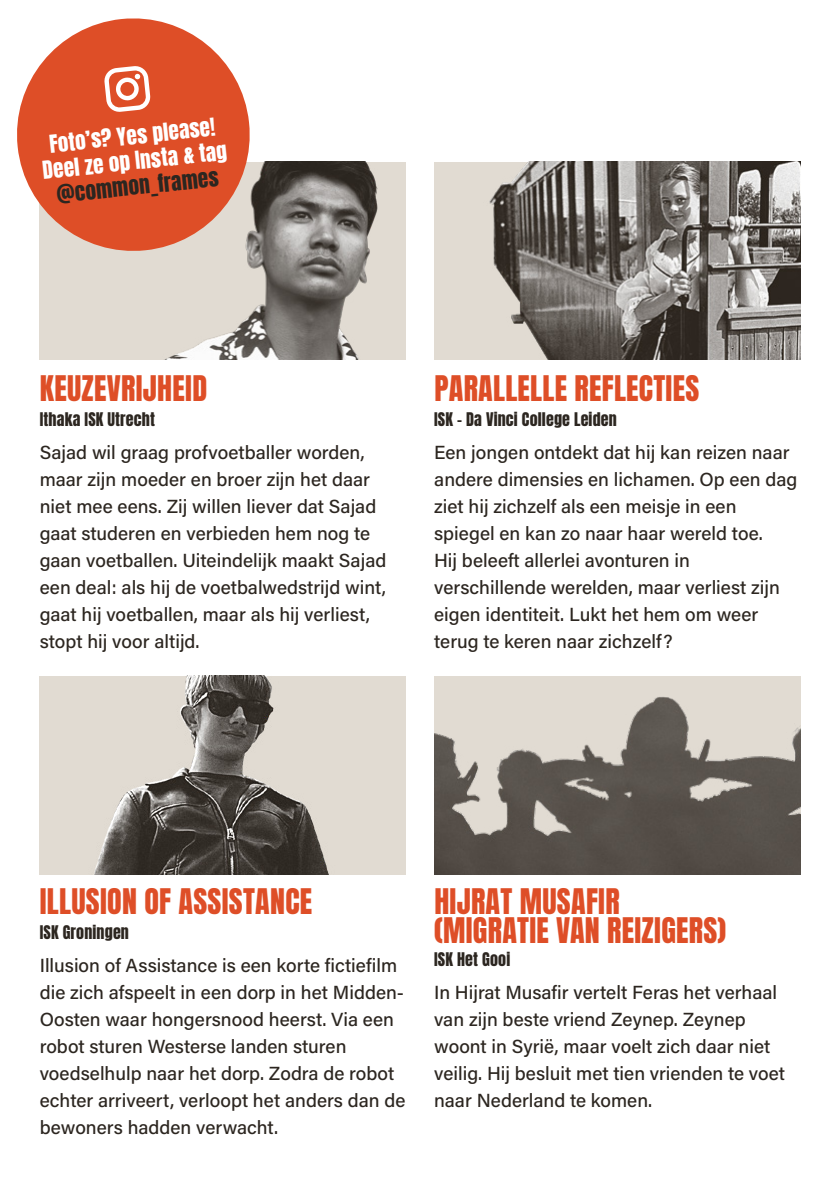
<style>
.page{position:relative;width:840px;height:1191px;background:#fff}
.page>*{position:absolute;margin:0;border:0;box-sizing:border-box;transform-origin:0 0}
.t1{font:30px/29px "Anton";letter-spacing:.01em;color:#de4e27}
.t2{font:21.2px/25.4px "Anton";color:#fff;text-align:center}
.t3{font:21.2px "Anton";color:#2c2620}
.t4{font:19px/27px "Acumin Variable Concept";color:#2c2620}
.t5{font:16px "Anton";letter-spacing:.01em;color:#2c2620}
</style>
<div class="page">
<img style="left:434px;top:676px;width:365px;height:198px">
<div style="left:434px;top:162px;width:365px;height:197px;background:#e1dbd2"></div>
<img style="left:489px;top:162px;width:310px;height:197px">
<div style="left:40px;top:162px;width:365px;height:197px;background:#e1dbd2"></div>
<img style="left:166px;top:162px;width:212px;height:197px">
<div style="left:40px;top:675px;width:365px;height:199px;background:#e1dbd2"></div>
<img style="left:48px;top:675px;width:357px;height:199px">
<svg style="left:17px;top:18px;width:238px;height:239px;fill:#de4e27"></svg>
<svg style="left:104px;top:65px;width:47px;height:47px"></svg>
<p class="t2" style="left:39px;top:134px;width:187px;rotate:-6deg">Foto’s? Yes please!<br>Deel ze op Insta &amp; tag</p>
<p class="t3" style="left:55px;top:183px;width:164px;rotate:-6deg">@common_frames</p>
<h1 class="t1" style="left:40px;top:376px;width:169px">KEUZEVRIJHEID</h1>
<p class="t5" style="left:40px;top:411px;width:117px">Ithaka ISK Utrecht</p>
<p class="t4" style="left:40px;top:438px;width:348px">Sajad wil graag profvoetballer worden, maar zijn moeder en broer zijn het daar niet mee eens. Zij willen liever dat Sajad gaat studeren en verbieden hem nog te gaan voetballen. Uiteindelijk maakt Sajad een deal: als hij de voetbalwedstrijd wint, gaat hij voetballen, maar als hij verliest, stopt hij voor altijd.</p>
<h1 class="t1" style="left:434px;top:376px;width:266px">PARALLELLE REFLECTIES</h1>
<p class="t5" style="left:434px;top:411px;width:184px">ISK - Da Vinci College Leiden</p>
<p class="t4" style="left:434px;top:438px;width:364px">Een jongen ontdekt dat hij kan reizen naar andere dimensies en lichamen. Op een dag ziet hij zichzelf als een meisje in een spiegel en kan zo naar haar wereld toe.<br>Hij beleeft allerlei avonturen in verschillende werelden, maar verliest zijn eigen identiteit. Lukt het hem om weer terug te keren naar zichzelf?</p>
<h1 class="t1" style="left:40px;top:889px;width:274px">ILLUSION OF ASSISTANCE</h1>
<p class="t5" style="left:40px;top:924px;width:91px">ISK Groningen</p>
<p class="t4" style="left:40px;top:951px;width:367px">Illusion of Assistance is een korte fictiefilm die zich afspeelt in een dorp in het Midden-Oosten waar hongersnood heerst. Via een robot sturen Westerse landen sturen voedselhulp naar het dorp. Zodra de robot echter arriveert, verloopt het anders dan de bewoners hadden verwacht.</p>
<h1 class="t1" style="left:434px;top:889px;width:293px">HIJRAT MUSAFIR (MIGRATIE VAN REIZIGERS)</h1>
<p class="t5" style="left:434px;top:951px;width:78px">ISK Het Gooi</p>
<p class="t4" style="left:434px;top:978px;width:352px">In Hijrat Musafir vertelt Feras het verhaal van zijn beste vriend Zeynep. Zeynep woont in Syrië, maar voelt zich daar niet veilig. Hij besluit met tien vrienden te voet naar Nederland te komen.</p>
</div>
